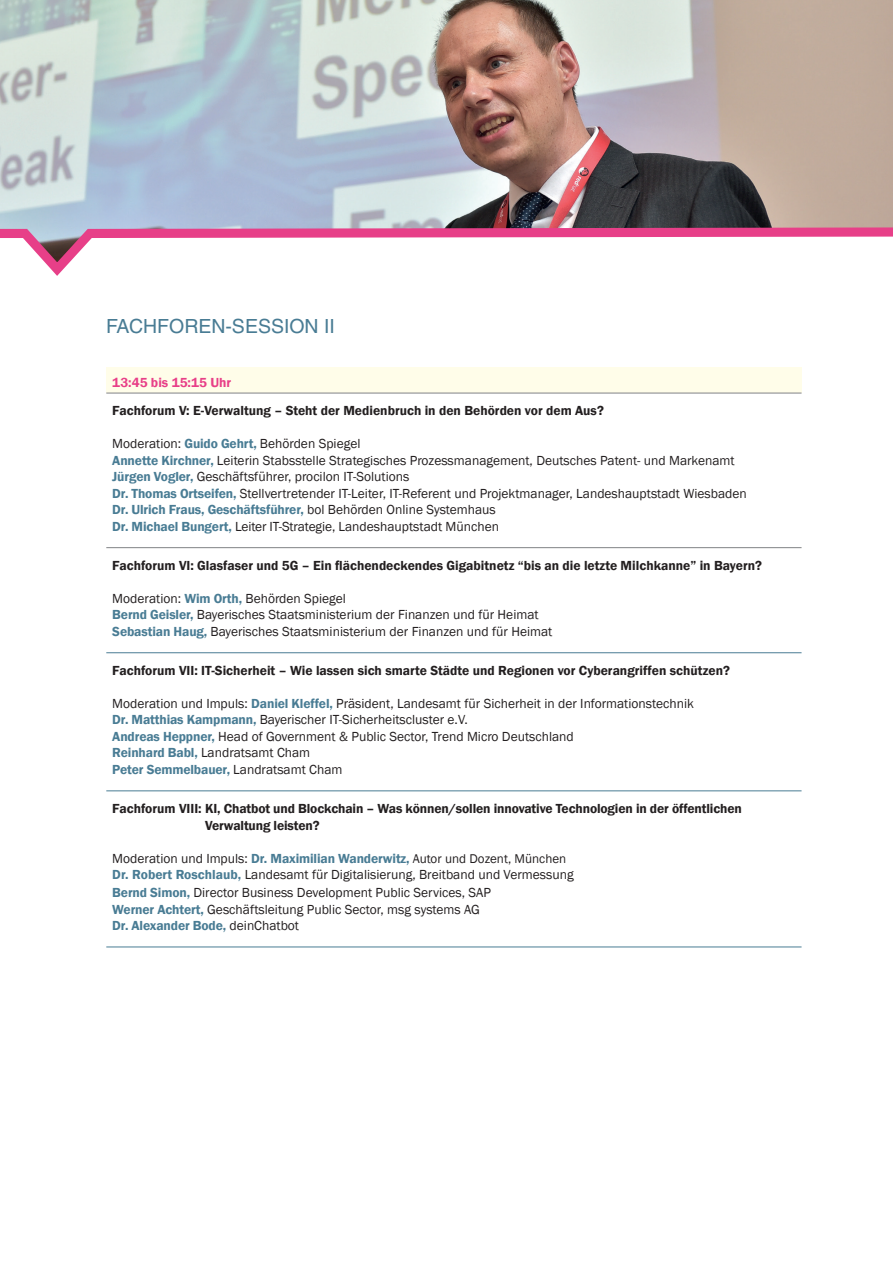
<style>
.page{position:relative;width:893px;height:1263px;background:#fff}
.page>*{position:absolute;margin:0;border:0;box-sizing:border-box;transform-origin:0 0}
.t1{font:19.5px "Helvetica";color:#497c94}
.t2{font:13.5px/16.5px "Franklin Gothic";color:#231f20}
.t3{font:600 13.5px/16.5px "Franklin Gothic";color:#231f20}
.t4{font:600 13.5px "Franklin Gothic";color:#e83f88}
.s1{font-weight:600;color:#497c94}
.s2{font-size:13.05px}
</style>
<div class="page">
<img style="left:0;top:0;width:893px;height:227px">
<div style="left:106px;top:368px;width:695px;height:25px;background:#fffde9"></div>
<hr style="left:106px;top:652px;width:695px;height:1px;background:#497c94">
<hr style="left:106px;top:393px;width:695px;height:1px;background:#808285">
<hr style="left:106px;top:547px;width:695px;height:1px;background:#808285">
<hr style="left:106px;top:790px;width:695px;height:1px;background:#497c94">
<hr style="left:106px;top:946px;width:695px;height:1px;background:#497c94">
<svg style="left:0;top:227px;width:893px;height:49px"></svg>
<h1 class="t1" style="left:106px;top:315px;width:230px">FACHFOREN-SESSION II</h1>
<p class="t4" style="left:112px;top:374px;width:120px">13:45 bis 15:15 Uhr</p>
<p class="t3" style="left:112px;top:403px;width:493px">Fachforum V: E-Verwaltung – Steht der Medienbruch in den Behörden vor dem Aus?</p>
<p class="t2" style="left:112px;top:436px;width:636px">Moderation: <span class="s1">Guido Gehrt,</span> Behörden Spiegel<br><span class="s1">Annette Kirchner,</span> Leiterin Stabsstelle Strategisches Prozessmanagement, Deutsches Patent- und Markenamt <span class="s1">Jürgen Vogler,</span> Geschäftsführer, procilon IT-Solutions<br><span class="s1">Dr. Thomas Ortseifen,</span> Stellvertretender IT-Leiter, IT-Referent und Projektmanager, Landeshauptstadt Wiesbaden <span class="s1">Dr. Ulrich Fraus, Geschäftsführer,</span> bol Behörden Online Systemhaus<br><span class="s1">Dr. Michael Bungert,</span> Leiter IT-Strategie, Landeshauptstadt München</p>
<p class="t3" style="left:112px;top:557px;width:651px">Fachforum VI: Glasfaser und 5G – Ein flächendeckendes Gigabitnetz “bis an die letzte Milchkanne” in Bayern?</p>
<p class="t2" style="left:112px;top:590px;width:442px">Moderation: <span class="s1">Wim Orth,</span> Behörden Spiegel<br><span class="s1">Bernd Geisler,</span> Bayerisches Staatsministerium der Finanzen und für Heimat<br><span class="s1">Sebastian Haug,</span> Bayerisches Staatsministerium der Finanzen und für Heimat</p>
<p class="t3" style="left:112px;top:662px;width:619px">Fachforum VII: IT-Sicherheit – Wie lassen sich smarte Städte und Regionen vor Cyberangriffen schützen?</p>
<p class="t2" style="left:112px;top:695px;width:583px">Moderation und Impuls: <span class="s1">Daniel Kleffel,</span> Präsident, Landesamt für Sicherheit in der Informationstechnik <span class="s1">Dr. Matthias Kampmann,</span> Bayerischer IT-Sicherheitscluster e.V.<br><span class="s1">Andreas Heppner,</span> Head of Government &amp; Public Sector, Trend Micro Deutschland<br><span class="s1">Reinhard Babl,</span> Landratsamt Cham<br><span class="s1">Peter Semmelbauer,</span> Landratsamt Cham</p>
<p class="t3" style="left:205px;top:800px;width:538px;text-indent:-93px">Fachforum VIII: KI, Chatbot und Blockchain – Was können/sollen innovative Technologien in der öffentlichen<br>Verwaltung leisten?</p>
<p class="t2" style="left:112px;top:850px;width:463px">Moderation und Impuls: <span class="s1">Dr. Maximilian Wanderwitz,</span> <span class="s2">Autor und Dozent, München<br></span><span class="s1">Dr. Robert Roschlaub,</span> Landesamt für Digitalisierung, Breitband und Vermessung</p>
<p class="t2" style="left:112px;top:885px;width:380px"><span class="s1">Bernd Simon,</span> Director Business Development Public Services, SAP<br><span class="s1">Werner Achtert,</span> Geschäftsleitung Public Sector, msg systems AG<br><span class="s1">Dr. Alexander Bode,</span> deinChatbot</p>
</div>
